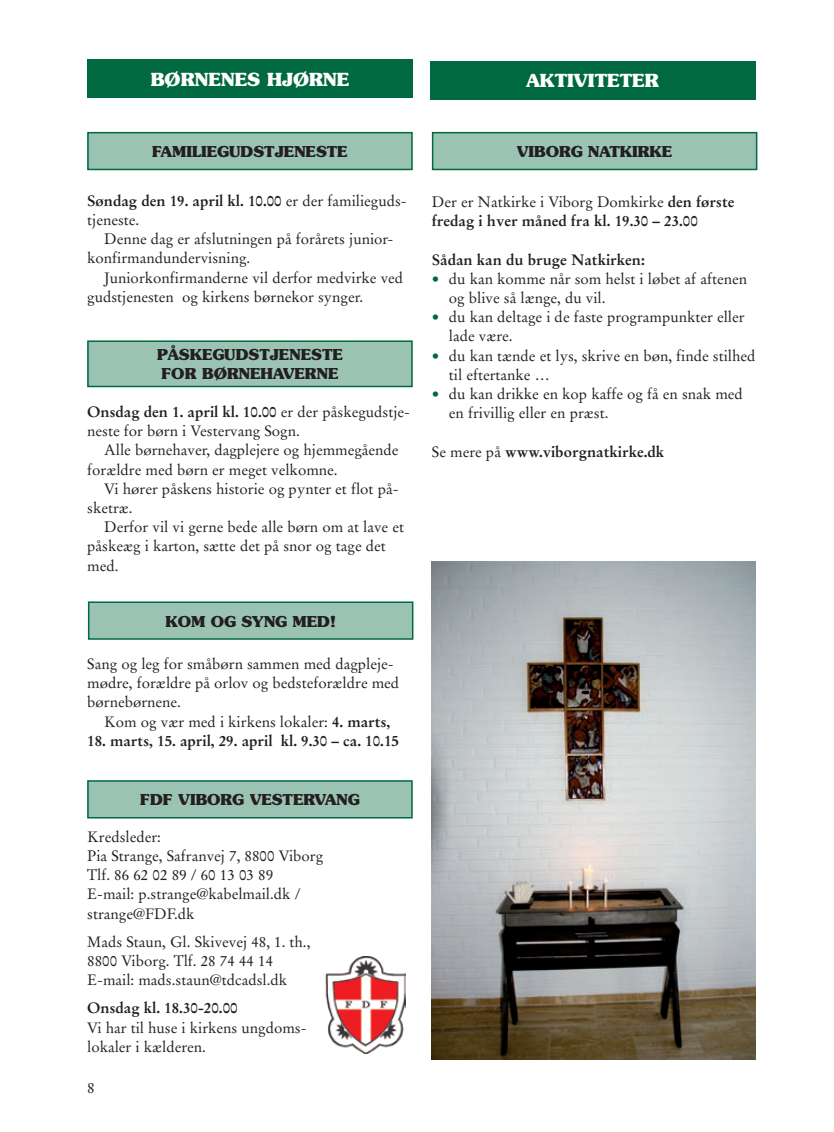
<style>
.page{position:relative;width:834px;height:1132px;background:#fff}
.page>*{position:absolute;margin:0;border:0;box-sizing:border-box;transform-origin:0 0}
.t1{font:700 18px "Souvenir";color:#fff}
.t2{font:15px/19.2px "Stempel Garamond";color:#231f20}
.t3{font:700 15px/19.2px "Stempel Garamond";color:#231f20}
.t4{font:700 15px/19.2px "Souvenir";color:#231f20}
.s1{font-weight:700}
.s2{font-weight:400}
.s3{font-weight:700;color:#00693f}
</style>
<div class="page">
<div style="left:87px;top:60px;width:325px;height:38px;background:#00693f"></div>
<div style="left:429px;top:61px;width:326px;height:38px;background:#00693f"></div>
<img style="left:431px;top:561px;width:324px;height:498px">
<div style="left:88px;top:133px;width:324px;height:36px;background:#9bc3b3"></div>
<div style="left:87px;top:132px;width:325px;height:38px;border:2px solid #00693f"></div>
<div style="left:88px;top:341px;width:324px;height:45px;background:#9bc3b3"></div>
<div style="left:87px;top:340px;width:325px;height:47px;border:2px solid #00693f"></div>
<div style="left:89px;top:602px;width:323px;height:36px;background:#9bc3b3"></div>
<div style="left:88px;top:601px;width:325px;height:38px;border:2px solid #00693f"></div>
<div style="left:88px;top:780px;width:324px;height:37px;background:#9bc3b3"></div>
<div style="left:87px;top:780px;width:325px;height:38px;border:2px solid #00693f"></div>
<img style="left:325px;top:956px;width:81px;height:96px">
<div style="left:432px;top:133px;width:324px;height:36px;background:#9bc3b3"></div>
<div style="left:432px;top:132px;width:325px;height:38px;border:2px solid #00693f"></div>
<p class="t1" style="left:151px;top:68px;width:200px">BØRNENES HJØRNE</p>
<p class="t1" style="left:526px;top:69px;width:134px">AKTIVITETER</p>
<p class="t4" style="left:152px;top:142px;width:197px">FAMILIEGUDSTJENESTE</p>
<p class="t2" style="left:87px;top:191px;width:321px"><span class="s1">Søndag den 19. april kl. 10.00</span> er der familieguds&shy;tjeneste.</p>
<p class="t2" style="left:87px;top:229px;width:307px;text-indent:17px">Denne dag er afslutningen på forårets junior&shy;konfirmandundervisning.</p>
<p class="t2" style="left:87px;top:268px;width:317px;text-indent:17px">Juniorkonfirmanderne vil derfor medvirke ved gudstjenesten og kirkens børnekor synger.</p>
<p class="t4" style="left:157px;top:345px;width:187px">PÅSKEGUDSTJENESTE<br>FOR BØRNEHAVERNE</p>
<p class="t2" style="left:87px;top:402px;width:324px"><span class="s1">Onsdag den 1. april kl. 10.00</span> er der påskegudstje&shy;neste for børn i Vestervang Sogn.</p>
<p class="t2" style="left:87px;top:440px;width:313px;text-indent:17px">Alle børnehaver, dagplejere og hjemmegående forældre med børn er meget velkomne.</p>
<p class="t2" style="left:87px;top:479px;width:313px;text-indent:17px">Vi hører påskens historie og pynter et flot på&shy;sketræ.</p>
<p class="t2" style="left:87px;top:517px;width:318px;text-indent:17px">Derfor vil vi gerne bede alle børn om at lave et påskeæg i karton, sætte det på snor og tage det med.</p>
<p class="t4" style="left:165px;top:611px;width:172px">KOM OG SYNG MED!</p>
<p class="t2" style="left:87px;top:654px;width:313px">Sang og leg for småbørn sammen med dagpleje&shy;mødre, forældre på orlov og bedsteforældre med børnebørnene.</p>
<p class="t2" style="left:104px;top:711px;width:287px">Kom og vær med i kirkens lokaler: <span class="s1">4. marts,</span></p>
<p class="t3" style="left:87px;top:730px;width:313px">18. marts, 15. april, 29. april kl. 9.30 – ca. 10.15</p>
<p class="t4" style="left:140px;top:789px;width:221px">FDF VIBORG VESTERVANG</p>
<p class="t2" style="left:87px;top:826px;width:237px">Kredsleder:<br>Pia Strange, Safranvej 7, 8800 Viborg<br>Tlf. 86 62 02 89 / 60 13 03 89<br>E-mail: p.strange@kabelmail.dk / strange@FDF.dk</p>
<p class="t2" style="left:87px;top:931px;width:225px">Mads Staun, Gl. Skivevej 48, 1. th.,<br>8800 Viborg. Tlf. 28 74 44 14<br>E-mail: mads.staun@tdcadsl.dk</p>
<p class="t3" style="left:87px;top:998px;width:152px">Onsdag kl. 18.30-20.00</p>
<p class="t2" style="left:87px;top:1017px;width:221px">Vi har til huse i kirkens ungdoms&shy;lokaler i kælderen.</p>
<p class="t2" style="left:87px;top:1077px;width:9px">8</p>
<p class="t4" style="left:517px;top:142px;width:156px">VIBORG NATKIRKE</p>
<p class="t3" style="left:432px;top:192px;width:304px"><span class="s2">Der er Natkirke i Viborg Domkirke</span> den første fredag i hver måned fra kl. 19.30 – 23.00</p>
<p class="t3" style="left:432px;top:250px;width:214px">Sådan kan du bruge Natkirken:</p>
<p class="t2" style="left:449px;top:269px;width:299px;text-indent:-17px"><span class="s3">•</span> du kan komme når som helst i løbet af aftenen og blive så længe, du vil.</p>
<p class="t2" style="left:449px;top:307px;width:297px;text-indent:-17px"><span class="s3">•</span> du kan deltage i de faste programpunkter eller lade være.</p>
<p class="t2" style="left:449px;top:346px;width:308px;text-indent:-17px"><span class="s3">•</span> du kan tænde et lys, skrive en bøn, finde stilhed til eftertanke …</p>
<p class="t2" style="left:449px;top:384px;width:295px;text-indent:-17px"><span class="s3">•</span> du kan drikke en kop kaffe og få en snak med en frivillig eller en præst.</p>
<p class="t3" style="left:432px;top:441px;width:234px"><span class="s2">Se mere på</span> www.viborgnatkirke.dk</p>
</div>
